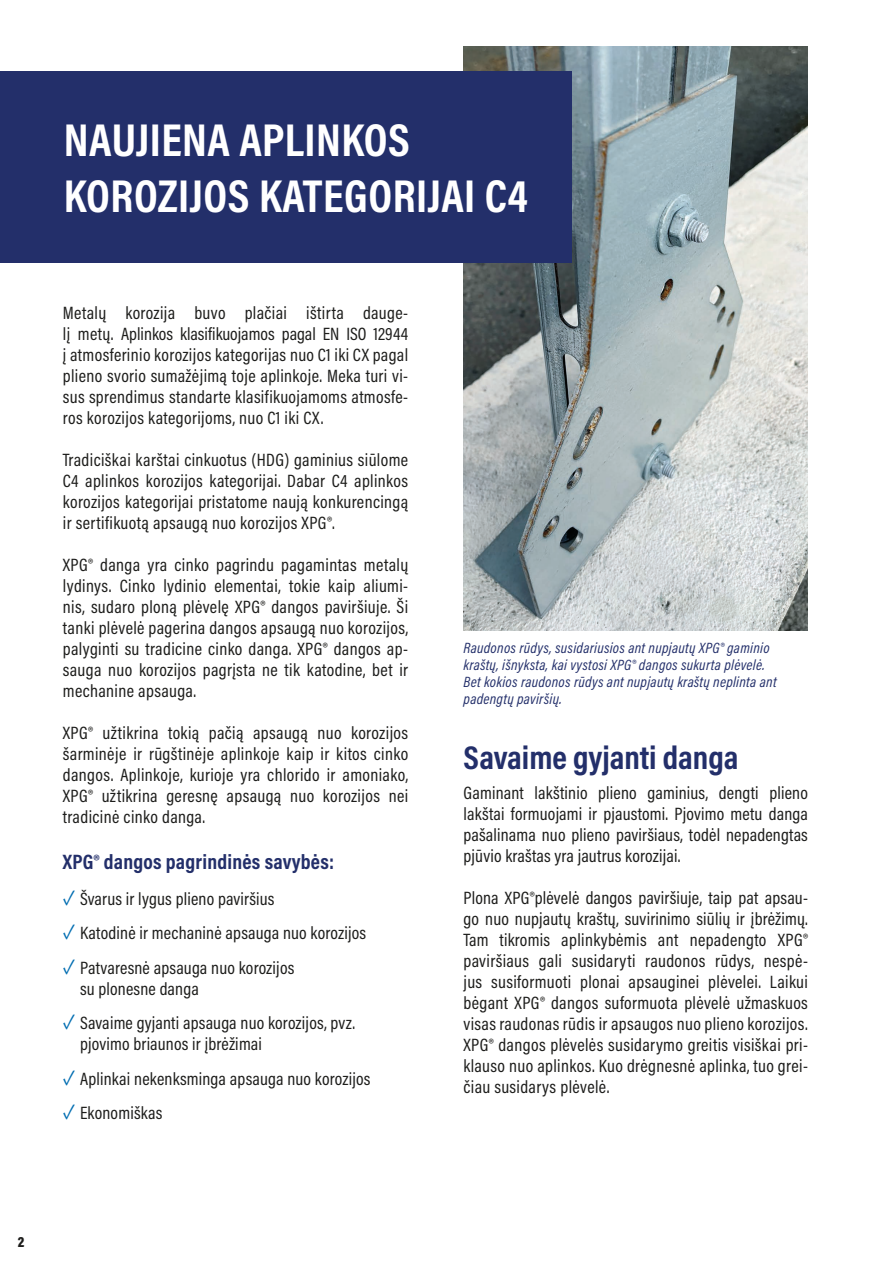
<style>
.page{position:relative;width:893px;height:1263px;background:#fff}
.page>*{position:absolute;margin:0;border:0;box-sizing:border-box;transform-origin:0 0}
.t1{font:700 46.5px "Acumin Pro Cond";letter-spacing:.01em;color:#fff}
.Otsikko_leipätekstin_välissä{font:700 33.15px "Acumin Pro Cond";color:#232f6a}
.Leipis{font:700 21px "Acumin Pro Cond";letter-spacing:.01em;color:#232f6a}
.Leipis-2{font:18px/21px "Acumin Pro Cond";letter-spacing:.015em;color:#1d1d1b;text-align:justify}
.kuvateksti_small{font:italic 15px/17.2px "Acumin Pro Cond";letter-spacing:.02em;color:#232f6a}
.t2{font:900 15px "Acumin Pro Cond";color:#1d1d1b}
.s1{font-size:21px;color:#006db1}
</style>
<div class="page">
<img style="left:463px;top:47px;width:345px;height:583px">
<div style="left:0;top:71px;width:571px;height:191px;background:#232f6a"></div>
<p class="t1" style="left:64px;top:109px;width:348px">NAUJIENA APLINKOS</p>
<p class="t1" style="left:64px;top:165px;width:466px">KOROZIJOS KATEGORIJAI C4</p>
<p class="Leipis-2" style="left:63px;top:302px;width:347px">Metalų korozija buvo plačiai ištirta dauge&shy;lį metų. Aplinkos klasifikuojamos pagal EN ISO 12944 į atmosferinio korozijos kategorijas nuo C1 iki CX pagal plieno svorio sumažėjimą toje aplinkoje. Meka turi vi&shy;sus sprendimus standarte klasifikuojamoms atmosfe&shy;ros korozijos kategorijoms, nuo C1 iki CX.</p>
<p class="Leipis-2" style="left:63px;top:449px;width:347px">Tradiciškai karštai cinkuotus (HDG) gaminius siūlome C4 aplinkos korozijos kategorijai. Dabar C4 aplinkos korozijos kategorijai pristatome naują konkurencingą ir sertifikuotą apsaugą nuo korozijos XPG®.</p>
<p class="Leipis-2" style="left:63px;top:554px;width:347px">XPG® danga yra cinko pagrindu pagamintas metalų lydinys. Cinko lydinio elementai, tokie kaip aliumi&shy;nis, sudaro ploną plėvelę XPG® dangos paviršiuje. Ši tanki plėvelė pagerina dangos apsaugą nuo korozijos, palyginti su tradicine cinko danga. XPG® dangos ap&shy;sauga nuo korozijos pagrįsta ne tik katodine, bet ir mechanine apsauga.</p>
<p class="Leipis-2" style="left:63px;top:722px;width:347px">XPG® užtikrina tokią pačią apsaugą nuo korozijos šarminėje ir rūgštinėje aplinkoje kaip ir kitos cinko dangos. Aplinkoje, kurioje yra chlorido ir amoniako, XPG® užtikrina geresnę apsaugą nuo korozijos nei tradicinė cinko danga.</p>
<p class="Leipis" style="left:63px;top:848px;width:273px">XPG® dangos pagrindinės savybės:</p>
<p class="Leipis-2" style="left:63px;top:888px;width:213px"><span class="s1">✓</span> Švarus ir lygus plieno paviršius</p>
<p class="Leipis-2" style="left:63px;top:922px;width:305px"><span class="s1">✓</span> Katodinė ir mechaninė apsauga nuo korozijos</p>
<p class="Leipis-2" style="left:80px;top:957px;width:216px;text-indent:-17px"><span class="s1">✓</span> Patvaresnė apsauga nuo korozijos su plonesne danga</p>
<p class="Leipis-2" style="left:80px;top:1012px;width:277px;text-indent:-17px"><span class="s1">✓</span> Savaime gyjanti apsauga nuo korozijos, pvz. pjovimo briaunos ir įbrėžimai</p>
<p class="Leipis-2" style="left:63px;top:1068px;width:309px"><span class="s1">✓</span> Aplinkai nekenksminga apsauga nuo korozijos</p>
<p class="Leipis-2" style="left:63px;top:1102px;width:101px"><span class="s1">✓</span> Ekonomiškas</p>
<p class="kuvateksti_small" style="left:463px;top:638px;width:315px">Raudonos rūdys, susidariusios ant nupjautų XPG® gaminio kraštų, išnyksta, kai vystosi XPG® dangos sukurta plėvelė.<br>Bet kokios raudonos rūdys ant nupjautų kraštų neplinta ant padengtų paviršių.</p>
<p class="Otsikko_leipätekstin_välissä" style="left:463px;top:736px;width:276px">Savaime gyjanti danga</p>
<p class="Leipis-2" style="left:463px;top:782px;width:346px">Gaminant lakštinio plieno gaminius, dengti plieno lakštai formuojami ir pjaustomi. Pjovimo metu danga pašalinama nuo plieno paviršiaus, todėl nepadengtas pjūvio kraštas yra jautrus korozijai.</p>
<p class="Leipis-2" style="left:463px;top:887px;width:346px">Plona XPG®plėvelė dangos paviršiuje, taip pat apsau&shy;go nuo nupjautų kraštų, suvirinimo siūlių ir įbrėžimų.<br>Tam tikromis aplinkybėmis ant nepadengto XPG® paviršiaus gali susidaryti raudonos rūdys, nespė&shy;jus susiformuoti plonai apsauginei plėvelei. Laikui bėgant XPG® dangos suformuota plėvelė užmaskuos visas raudonas rūdis ir apsaugos nuo plieno korozijos.<br>XPG® dangos plėvelės susidarymo greitis visiškai pri&shy;klauso nuo aplinkos. Kuo drėgnesnė aplinka, tuo grei&shy;čiau susidarys plėvelė.</p>
<p class="t2" style="left:18px;top:1232px;width:8px">2</p>
</div>
